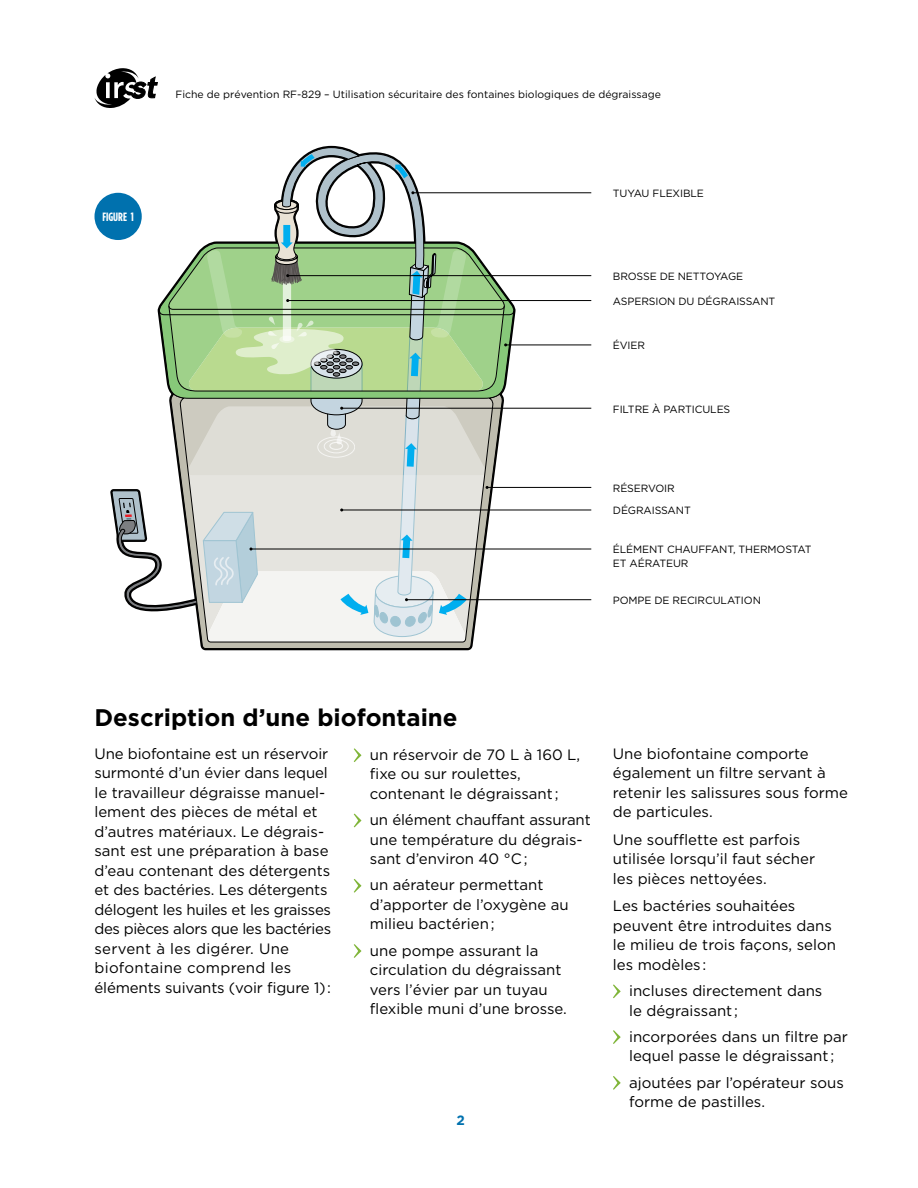
<style>
.page{position:relative;width:918px;height:1188px;background:#fff}
.page>*{position:absolute;margin:0;border:0;box-sizing:border-box;transform-origin:0 0}
.t1{font:700 24px "Gotham HTF";color:#000}
.t2{font:15px/19.5px "Gotham HTF";color:#000}
.t3{font:700 13.5px "Gotham HTF";color:#0071ae}
.t4{font:700 condensed 12px "Gotham HTF";color:#fff}
.t5{font:10.5px/22.5px "Gotham HTF";letter-spacing:-.01em;color:#000}
</style>
<div class="page">
<svg style="left:200px;top:642px;width:273px;height:7px;background:#949288"></svg>
<svg style="left:354px;top:748px;width:7px;height:14px"></svg>
<svg style="left:354px;top:814px;width:7px;height:13px"></svg>
<svg style="left:354px;top:879px;width:7px;height:14px"></svg>
<svg style="left:354px;top:944px;width:7px;height:14px"></svg>
<svg style="left:613px;top:984px;width:8px;height:14px"></svg>
<svg style="left:613px;top:1030px;width:8px;height:14px"></svg>
<svg style="left:613px;top:1076px;width:8px;height:14px"></svg>
<hr style="left:487px;top:487px;width:104px;height:1px;background:#000">
<hr style="left:342px;top:510px;width:249px;height:1px;background:#000">
<hr style="left:342px;top:408px;width:249px;height:1px;background:#000">
<hr style="left:288px;top:275px;width:303px;height:1px;background:#000">
<hr style="left:288px;top:300px;width:303px;height:1px;background:#000">
<hr style="left:506px;top:345px;width:85px;height:1px;background:#000">
<hr style="left:413px;top:192px;width:178px;height:1px;background:#000">
<hr style="left:251px;top:549px;width:340px;height:1px;background:#000">
<hr style="left:406px;top:599px;width:185px;height:1px;background:#000">
<svg style="left:109px;top:145px;width:408px;height:497px"></svg>
<div style="left:94px;top:193px;width:48px;height:47px;background:#0071ae;border-radius:50%"></div>
<svg style="left:95px;top:68px;width:62px;height:40px"></svg>
<p class="t5" style="left:176px;top:83px;width:487px">Fiche de prévention RF-829 – Utilisation sécuritaire des fontaines biologiques de dégraissage</p>
<p class="t4" style="left:102px;top:210px;width:33px">FIGURE 1</p>
<p class="t5" style="left:613px;top:182px;width:93px">TUYAU FLEXIBLE</p>
<p class="t5" style="left:613px;top:265px;width:132px">BROSSE DE NETTOYAGE</p>
<p class="t5" style="left:613px;top:290px;width:164px">ASPERSION DU DÉGRAISSANT</p>
<p class="t5" style="left:613px;top:334px;width:34px">ÉVIER</p>
<p class="t5" style="left:613px;top:397px;width:119px">FILTRE À PARTICULES</p>
<p class="t5" style="left:613px;top:477px;width:79px">RÉSERVOIR<br>DÉGRAISSANT</p>
<p class="t5" style="left:613px;top:543px;width:200px;line-height:13.5px">ÉLÉMENT CHAUFFANT, THERMOSTAT<br>ET AÉRATEUR</p>
<p class="t5" style="left:613px;top:589px;width:150px">POMPE DE RECIRCULATION</p>
<p class="t1" style="left:94px;top:704px;width:365px">Description d’une biofontaine</p>
<p class="t2" style="left:370px;top:745px;width:212px">un réservoir de 70 L à 160 L, fixe ou sur roulettes, contenant le dégraissant ;</p>
<p class="t2" style="left:370px;top:810px;width:222px">un élément chauffant assurant une température du dégrais&shy;sant d’environ 40 °C;</p>
<p class="t2" style="left:370px;top:875px;width:200px">un aérateur permettant d’apporter de l’oxygène au milieu bactérien;</p>
<p class="t2" style="left:370px;top:940px;width:199px">une pompe assurant la circulation du dégraissant vers l’évier par un tuyau flexible muni d’une brosse.</p>
<p class="t2" style="left:94px;top:743px;width:238px">Une biofontaine est un réservoir surmonté d’un évier dans lequel le travailleur dégraisse manuel&shy;lement des pièces de métal et d’autres matériaux. Le dégrais&shy;sant est une préparation à base d’eau contenant des détergents et des bactéries. Les détergents délogent les huiles et les graisses des pièces alors que les bactéries servent à les digérer. Une biofontaine comprend les éléments suivants (voir figure 1):</p>
<p class="t3" style="left:457px;top:1112px;width:10px">2</p>
<p class="t2" style="left:613px;top:743px;width:237px">Une biofontaine comporte également un filtre servant à retenir les salissures sous forme de particules.</p>
<p class="t2" style="left:613px;top:829px;width:204px">Une soufflette est parfois utilisée lorsqu’il faut sécher les pièces nettoyées.</p>
<p class="t2" style="left:613px;top:896px;width:225px">Les bactéries souhaitées peuvent être introduites dans le milieu de trois façons, selon les modèles :</p>
<p class="t2" style="left:629px;top:981px;width:195px">incluses directement dans le dégraissant ;</p>
<p class="t2" style="left:629px;top:1026px;width:220px">incorporées dans un filtre par lequel passe le dégraissant ;</p>
<p class="t2" style="left:629px;top:1072px;width:216px">ajoutées par l’opérateur sous forme de pastilles.</p>
</div>
